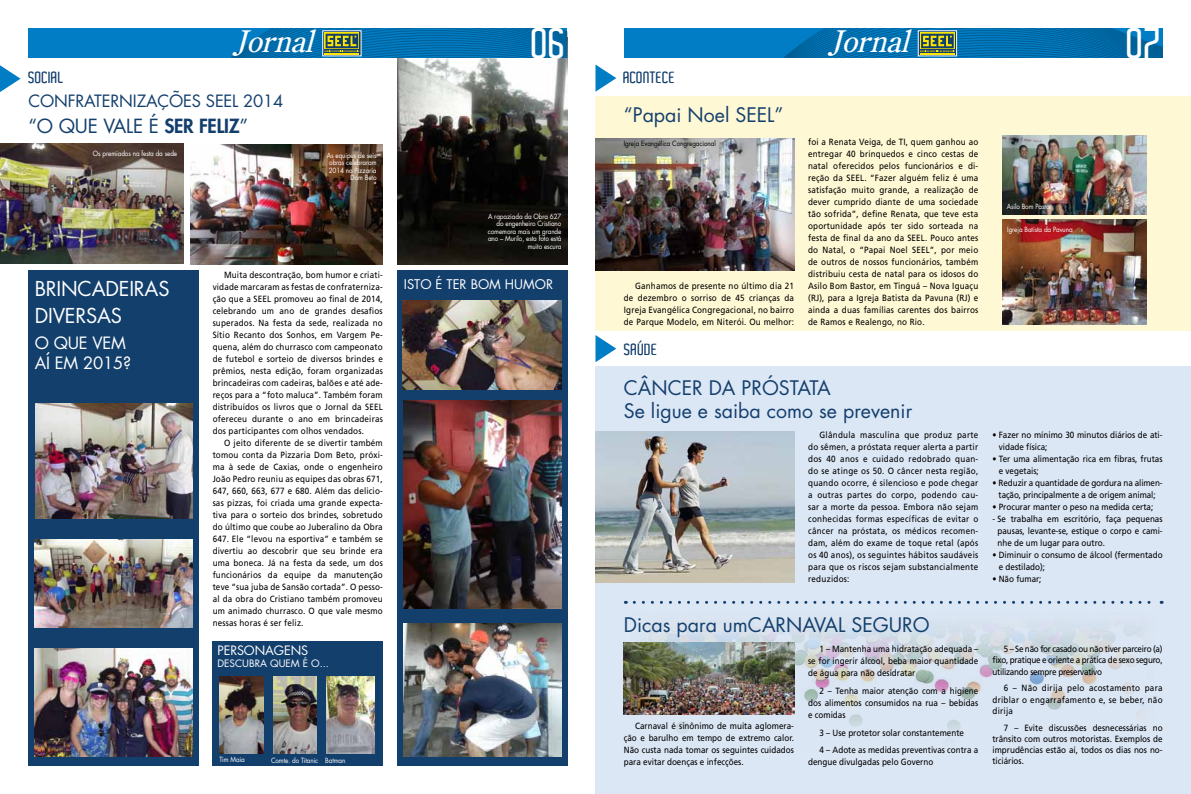
<style>
.page{position:relative;width:1191px;height:794px;background:#fff}
.page>*{position:absolute;margin:0;border:0;box-sizing:border-box;transform-origin:0 0}
.t1{font:600 41.2px "Aldo";color:#fff}
.t2{font:italic 29.6px "Century Old Style";color:#fff}
.t3{font:20px/26.2px "Futura";letter-spacing:-.01em;color:#fff}
.t4{font:19.5px/22.6px "Futura";color:#133f6d}
.t5{font:19px "Futura";color:#133f6d}
.t6{font:16.5px "Futura";letter-spacing:-.01em;color:#133f6d}
.t7{font:16.5px/20.2px "Futura";letter-spacing:-.01em;color:#fff}
.t8{font:600 15.7px "Aldo";color:#133f6d}
.t9{font:13px "Futura";color:#fff}
.t10{font:12.6px "Futura";letter-spacing:-.01em;color:#fff}
.t11{font:9.9px "Futura";color:#fff}
.t12{font:9px/12px "Frutiger LT";color:#000;text-align:justify;scale:.9 1}
.t13{font:7px/7.5px "Futura";letter-spacing:-.01em;color:#fff;text-align:right;scale:.9 1}
.t14{font:7px "Futura";letter-spacing:-.01em;color:#000;scale:.9 1}
.s1{font-weight:800}
</style>
<div class="page">
<div style="left:28px;top:270px;width:170px;height:495px;background:#133f6d"></div>
<div style="left:213px;top:641px;width:170px;height:124px;background:#133f6d"></div>
<div style="left:397px;top:270px;width:170px;height:495px;background:#133f6d"></div>
<img style="left:397px;top:57px;width:170px;height:207px">
<div style="left:595px;top:366px;width:596px;height:428px;background:#dce7f5"></div>
<img style="left:649px;top:627px;width:489px;height:106px">
<div style="left:595px;top:96px;width:596px;height:234px;background:#fff8d4"></div>
<svg style="left:28px;top:28px;width:539px;height:29px;background:#0876b1"></svg>
<hr style="left:324px;top:53px;width:35px;height:1px;background:#fde700">
<svg style="left:624px;top:28px;width:538px;height:29px;background:#0874af"></svg>
<hr style="left:920px;top:53px;width:34px;height:1px;background:#fde700">
<img style="left:624px;top:642px;width:170px;height:73px">
<img style="left:595px;top:432px;width:199px;height:150px">
<img style="left:1002px;top:220px;width:144px;height:105px">
<img style="left:1002px;top:136px;width:144px;height:79px">
<img style="left:595px;top:138px;width:199px;height:132px">
<svg style="left:634px;top:601px;width:528px;height:3px"></svg>
<img style="left:0;top:144px;width:184px;height:120px">
<img style="left:190px;top:144px;width:193px;height:120px">
<img style="left:403px;top:300px;width:158px;height:90px">
<img style="left:403px;top:400px;width:158px;height:208px">
<img style="left:403px;top:623px;width:158px;height:133px">
<img style="left:35px;top:539px;width:157px;height:89px">
<img style="left:35px;top:648px;width:157px;height:108px">
<img style="left:35px;top:404px;width:157px;height:114px">
<img style="left:219px;top:676px;width:44px;height:77px">
<svg style="left:0;top:65px;width:21px;height:27px"></svg>
<svg style="left:595px;top:64px;width:21px;height:28px"></svg>
<svg style="left:595px;top:335px;width:21px;height:27px"></svg>
<img style="left:326px;top:676px;width:49px;height:77px">
<img style="left:273px;top:676px;width:43px;height:77px">
<h1 class="t1" style="left:532px;top:20px;width:37px">06</h1>
<h1 class="t1" style="left:1127px;top:20px;width:37px">07</h1>
<h3 class="t8" style="left:623px;top:69px;width:15px">ACONTECE</h3>
<h2 class="t2" style="left:234px;top:22px;width:79px">Jornal</h2>
<h2 class="t2" style="left:830px;top:22px;width:79px">Jornal</h2>
<h3 class="t8" style="left:28px;top:69px;width:7px">SOCIAL</h3>
<h3 class="t6" style="left:28px;top:90px;width:23px">Confrat</h3>
<h3 class="t6" style="left:102px;top:90px;width:20px">ernizaç</h3>
<h3 class="t6" style="left:169px;top:90px;width:116px">ões SEEL 2014</h3>
<h3 class="t5" style="left:28px;top:113px;width:221px">“O que vale é <span class="s1">SER FELIZ</span>”</h3>
<h3 class="t4" style="left:624px;top:103px;width:161px">“Papai Noel SEE L”</h3>
<p class="t13" style="left:93px;top:149px;width:95px">Os premiados na festa da sede</p>
<p class="t13" style="left:327px;top:151px;width:57px">As equipes de seis obras celebraram<br>2014 na Pizzaria<br>Dom Beto</p>
<h3 class="t3" style="left:35px;top:276px;width:135px">BRINCADE IRAS<br>DIVERSAS</h3>
<h3 class="t7" style="left:35px;top:332px;width:98px">O que vem aí em 2015?</h3>
<p class="t12" style="left:213px;top:269px;width:191px;text-indent:11px">Muita descontração, bom humor e criati&shy;vidade marcaram as festas de confraterniza&shy;ção que a SEEL promoveu ao final de 2014, celebrando um ano de grandes desafios superados. Na festa da sede, realizada no Sítio Recanto dos Sonhos, em Vargem Pe&shy;quena, além do churrasco com campeonato de futebol e sorteio de diversos brindes e prêmios, nesta edição, foram organizadas brincadeiras com cadeiras, balões e até ade&shy;reços para a “foto maluca”. Também foram distribuídos os livros que o Jornal da SEEL ofereceu durante o ano em brincadeiras dos participantes com olhos vendados.</p>
<p class="t12" style="left:213px;top:437px;width:191px;text-indent:11px">O jeito diferente de se divertir também tomou conta da Pizzaria Dom Beto, próxi&shy;ma à sede de Caxias, onde o engenheiro João Pedro reuniu as equipes das obras 671, 647, 660, 663, 677 e 680. Além das delicio&shy;sas pizzas, foi criada uma grande expecta&shy;tiva para o sorteio dos brindes, sobretudo do último que coube ao Juberalino da Obra 647. Ele “levou na esportiva” e também se divertiu ao descobrir que seu brinde era uma boneca. Já na festa da sede, um dos funcionários da equipe da manutenção teve “sua juba de Sansão cortada”. O pesso&shy;al da obra do Cristiano também promoveu um animado churrasco. O que vale mesmo nessas horas é ser feliz.</p>
<h3 class="t10" style="left:217px;top:641px;width:91px">PERSONAGENS</h3>
<p class="t11" style="left:217px;top:656px;width:25px">Descubra</p>
<p class="t11" style="left:270px;top:656px;width:60px">quem é o...</p>
<p class="t13" style="left:488px;top:212px;width:83px">A rapaziada da Obra 627 do engenheiro Cristiano comemora mais um grande ano – Murilo, esta foto está muito escura</p>
<h3 class="t9" style="left:404px;top:276px;width:151px">ISTO É TER BOM HUMOR</h3>
<p class="t13" style="left:219px;top:756px;width:30px">Tim Maia</p>
<p class="t13" style="left:271px;top:756px;width:84px">Comte. do Titanic Batman</p>
<p class="t14" style="left:624px;top:139px;width:104px">Igreja Evangélica Congregacional</p>
<p class="t12" style="left:624px;top:280px;width:191px;text-indent:11px">Ganhamos de presente no último dia 21 de dezembro o sorriso de 45 crianças da Igreja Evangélica Congregacional, no bairro de Parque Modelo, em Niterói. Ou melhor:</p>
<h3 class="t8" style="left:624px;top:341px;width:28px">SAÚDE</h3>
<p class="t12" style="left:808px;top:136px;width:191px">foi a Renata Veiga, de TI, quem ganhou ao entregar 40 brinquedos e cinco cestas de natal oferecidos pelos funcionários e di&shy;reção da SEEL. “Fazer alguém feliz é uma satisfação muito grande, a realização de dever cumprido diante de uma sociedade tão sofrida”, define Renata, que teve esta oportunidade após ter sido sorteada na festa de final da ano da SEEL. Pouco antes do Natal, o “Papai Noel SEEL”, por meio de outros de nossos funcionários, também distribuiu cesta de natal para os idosos do Asilo Bom Bastor, em Tinguá – Nova Iguaçu (RJ), para a Igreja Batista da Pavuna (RJ) e ainda a duas famílias carentes dos bairros de Ramos e Realengo, no Rio.</p>
<h3 class="t4" style="left:624px;top:376px;width:290px">CÂNCER DA PRÓSTATA<br>Se ligue e saiba como se prevenir</h3>
<p class="t13" style="left:1006px;top:203px;width:51px">Asilo Bom Pastor</p>
<p class="t13" style="left:1007px;top:225px;width:74px">Igreja Batista da Pavuna</p>
<p class="t12" style="left:808px;top:429px;width:190px;text-indent:11px">Glândula masculina que produz parte do sêmen, a próstata requer alerta a partir dos 40 anos e cuidado redobrado quan&shy;do se atinge os 50. O câncer nesta região, quando ocorre, é silencioso e pode chegar a outras partes do corpo, podendo cau&shy;sar a morte da pessoa. Embora não sejam conhecidas formas específicas de evitar o câncer na próstata, os médicos recomen&shy;dam, além do exame de toque retal (após os 40 anos), os seguintes hábitos saudáveis para que os riscos sejam substancialmente reduzidos:</p>
<p class="t12" style="left:998px;top:429px;width:183px;text-indent:-6px">• Fazer no mínimo 30 minutos diários de ati&shy;vidade física;</p>
<p class="t12" style="left:998px;top:453px;width:183px;text-indent:-6px">• Ter uma alimentação rica em fibras, frutas e vegetais;</p>
<p class="t12" style="left:992px;top:477px;width:190px;text-align:center">• Reduzir a quantidade de gordura na alimen&shy;tação, principalmente a de origem animal;</p>
<p class="t12" style="left:992px;top:501px;width:180px">• Procurar manter o peso na medida certa;</p>
<p class="t12" style="left:997px;top:513px;width:185px;text-indent:-5px">- Se trabalha em escritório, faça pequenas pausas, levante-se, estique o corpo e cami&shy;nhe de um lugar para outro.</p>
<p class="t12" style="left:998px;top:549px;width:183px;text-indent:-6px">• Diminuir o consumo de álcool (fermentado e destilado);</p>
<p class="t12" style="left:992px;top:573px;width:56px">• Não fumar;</p>
<h3 class="t4" style="left:624px;top:613px;width:307px">Dicas para umCARNAVAL SEGURO</h3>
<p class="t12" style="left:624px;top:720px;width:190px;text-indent:11px">Carnaval é sinônimo de muita aglomera&shy;ção e barulho em tempo de extremo calor.<br>Não custa nada tomar os seguintes cuidados para evitar doenças e infecções.</p>
<p class="t12" style="left:808px;top:642px;width:190px;text-indent:11px">1 – Mantenha uma hidratação adequada – se for ingerir álcool, beba maior quantidade de água para não desidratar</p>
<p class="t12" style="left:808px;top:684px;width:190px;text-indent:11px">2 – Tenha maior atenção com a higiene dos alimentos consumidos na rua – bebidas e comidas</p>
<p class="t12" style="left:819px;top:723px;width:178px;line-height:17.8px">3 – Use protetor solar constantemente<br>4 – Adote as medidas preventivas contra a</p>
<p class="t12" style="left:808px;top:756px;width:141px">dengue divulgadas pelo Governo</p>
<p class="t12" style="left:992px;top:643px;width:190px;line-height:11.2px;text-indent:11px">5 – Se não for casado ou não tiver parceiro (a) fixo, pratique e oriente a prática de sexo seguro, utilizando sempre preservativo</p>
<p class="t12" style="left:992px;top:683px;width:190px;line-height:11.2px;text-indent:11px">6 – Não dirija pelo acostamento para driblar o engarrafamento e, se beber, não dirija</p>
<p class="t12" style="left:992px;top:722px;width:190px;line-height:11.2px;text-indent:11px">7 – Evite discussões desnecessárias no trânsito com outros motoristas. Exemplos de imprudências estão aí, todos os dias nos no&shy;ticiários.</p>
</div>
